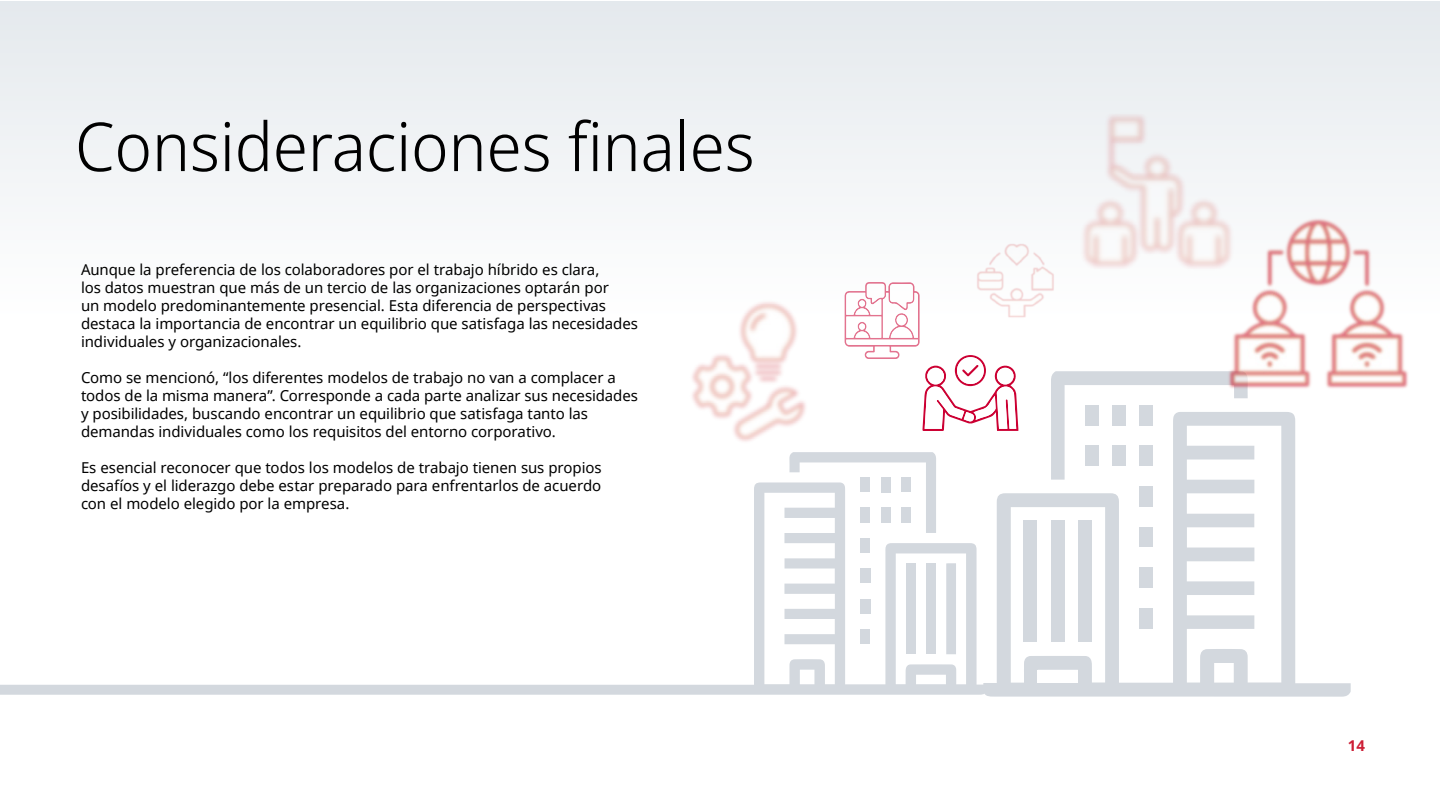
<style>
.page{position:relative;width:1440px;height:810px;background:#fff}
.page>*{position:absolute;margin:0;border:0;box-sizing:border-box;transform-origin:0 0}
.t1{font:300 67.5px "Noto Sans Display";color:#000}
.t2{font:15px/18px "Noto Sans";letter-spacing:-.005em;color:#000}
.t3{font:700 15px "Noto Sans";color:#cd1f36}
</style>
<div class="page">
<div style="left:0;top:2px;width:1440px;height:808px;background:linear-gradient(to bottom,#eef1f4,#fff)"></div>
<svg style="left:983px;top:412px;width:368px;height:285px"></svg>
<svg style="left:1051px;top:371px;width:197px;height:109px"></svg>
<div style="left:1139px;top:405px;width:14px;height:20px;background:#d3d8de"></div>
<div style="left:1139px;top:446px;width:14px;height:20px;background:#d3d8de"></div>
<div style="left:1139px;top:487px;width:14px;height:20px;background:#d3d8de"></div>
<div style="left:1139px;top:527px;width:14px;height:20px;background:#d3d8de"></div>
<div style="left:1139px;top:568px;width:14px;height:20px;background:#d3d8de"></div>
<div style="left:1139px;top:609px;width:14px;height:20px;background:#d3d8de"></div>
<div style="left:1085px;top:405px;width:13px;height:20px;background:#d3d8de"></div>
<div style="left:1112px;top:405px;width:13px;height:20px;background:#d3d8de"></div>
<div style="left:1085px;top:446px;width:13px;height:20px;background:#d3d8de"></div>
<div style="left:1112px;top:446px;width:13px;height:20px;background:#d3d8de"></div>
<div style="left:1078px;top:521px;width:14px;height:121px;background:#d3d8de"></div>
<div style="left:1051px;top:521px;width:13px;height:121px;background:#d3d8de"></div>
<div style="left:1038px;top:670px;width:40px;height:13px;background:#fff"></div>
<svg style="left:0;top:482px;width:987px;height:213px"></svg>
<svg style="left:789px;top:452px;width:147px;height:81px"></svg>
<div style="left:860px;top:477px;width:10px;height:15px;background:#d3d8de"></div>
<div style="left:860px;top:508px;width:10px;height:15px;background:#d3d8de"></div>
<div style="left:860px;top:538px;width:10px;height:15px;background:#d3d8de"></div>
<div style="left:860px;top:568px;width:10px;height:15px;background:#d3d8de"></div>
<div style="left:860px;top:599px;width:10px;height:15px;background:#d3d8de"></div>
<div style="left:860px;top:629px;width:10px;height:15px;background:#d3d8de"></div>
<div style="left:901px;top:478px;width:10px;height:14px;background:#d3d8de"></div>
<div style="left:881px;top:478px;width:9px;height:15px;background:#d3d8de"></div>
<div style="left:901px;top:508px;width:10px;height:15px;background:#d3d8de"></div>
<div style="left:881px;top:508px;width:9px;height:15px;background:#d3d8de"></div>
<div style="left:906px;top:564px;width:10px;height:90px;background:#d3d8de"></div>
<svg style="left:946px;top:563px;width:10px;height:91px"></svg>
<div style="left:926px;top:563px;width:10px;height:91px;background:#d3d8de"></div>
<svg style="left:845px;top:282px;width:173px;height:149px"></svg>
<div style="left:1023px;top:521px;width:13px;height:121px;background:#d3d8de"></div>
<img style="left:1177px;top:170px;width:263px;height:268px">
<img style="left:668px;top:295px;width:162px;height:152px">
<img style="left:1060px;top:99px;width:195px;height:185px">
<img style="left:965px;top:233px;width:101px;height:96px">
<h1 class="t1" style="left:75px;top:98px;width:681px">Consideraciones finales</h1>
<p class="t2" style="left:81px;top:261px;width:558px">Aunque la preferencia de los colaboradores por el trabajo híbrido es clara,<br>los datos muestran que más de un tercio de las organizaciones optarán por<br>un modelo predominantemente presencial. Esta diferencia de perspectivas destaca la importancia de encontrar un equilibrio que satisfaga las necesidades individuales y organizacionales.</p>
<p class="t2" style="left:81px;top:369px;width:559px">Como se mencionó, “los diferentes modelos de trabajo no van a complacer a todos de la misma manera”. Corresponde a cada parte analizar sus necesidades y posibilidades, buscando encontrar un equilibrio que satisfaga tanto las demandas individuales como los requisitos del entorno corporativo.</p>
<p class="t2" style="left:81px;top:459px;width:522px;text-align:justify">Es esencial reconocer que todos los modelos de trabajo tienen sus propios desafíos y el liderazgo debe estar preparado para enfrentarlos de acuerdo con el modelo elegido por la empresa.</p>
<p class="t3" style="left:1348px;top:735px;width:19px">14</p>
</div>
